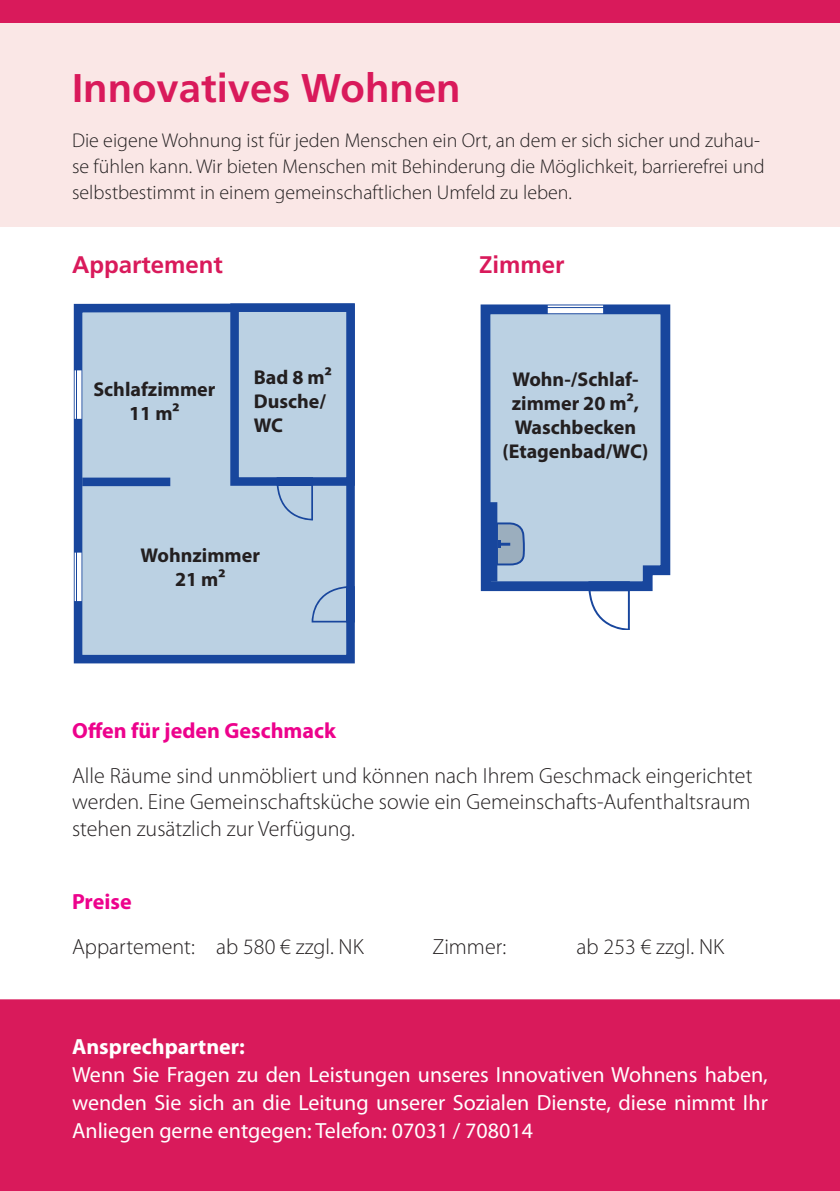
<style>
.page{position:relative;width:840px;height:1191px;background:#fff}
.page>*{position:absolute;margin:0;border:0;box-sizing:border-box;transform-origin:0 0}
.t1{font:700 40px "Frutiger LT Std";color:#d91a5b}
.t2{font:700 24px "Frutiger LT Std";color:#d91a5b}
.t3{font:300 22px/26.4px "Myriad Pro";color:#231f20;text-align:justify}
.t4{font:22px/28px "Myriad Pro";color:#fff;text-align:justify}
.t5{font:700 22px "Myriad Pro";color:#ed028c}
.t6{font:700 22px "Myriad Pro";color:#fff}
.t7{font:300 20px/26px "Myriad Pro";color:#231f20}
.t8{font:700 20px/24px "Myriad Pro";color:#231f20;text-align:center}
</style>
<div class="page">
<div style="left:0;top:0;width:839px;height:227px;background:#fae7e6"></div>
<div style="left:0;top:997px;width:839px;height:194px;background:#d91a5b"></div>
<div style="left:0;top:0;width:839px;height:23px;background:#d91a5b"></div>
<hr style="left:0;top:995px;width:839px;height:4px;background:#fff">
<svg style="left:480px;top:304px;width:191px;height:292px;background:#a4bdd9"></svg>
<svg style="left:588px;top:591px;width:41px;height:38px"></svg>
<div style="left:588px;top:581px;width:41px;height:10px;background:#18469d"></div>
<svg style="left:497px;top:521px;width:29px;height:45px"></svg>
<div style="left:487px;top:502px;width:10px;height:79px;background:#18469d"></div>
<svg style="left:547px;top:305px;width:55px;height:8px"></svg>
<hr style="left:546px;top:307px;width:58px;height:1px;background:#18469d">
<svg style="left:73px;top:303px;width:282px;height:361px;background:#adc4dd"></svg>
<div style="left:82px;top:477px;width:88px;height:9px;background:#18469d"></div>
<svg style="left:226px;top:303px;width:129px;height:219px;background:#9db7d6"></svg>
<svg style="left:311px;top:586px;width:35px;height:36px"></svg>
<div style="left:276px;top:477px;width:37px;height:9px;background:#18469d"></div>
<div style="left:346px;top:586px;width:8px;height:36px;background:#18469d"></div>
<div style="left:75px;top:370px;width:6px;height:49px;background:#fff"></div>
<hr style="left:76px;top:369px;width:1px;height:51px;background:#18469d">
<div style="left:75px;top:552px;width:6px;height:49px;background:#fff"></div>
<hr style="left:76px;top:551px;width:1px;height:51px;background:#18469d">
<h1 class="t1" style="left:72px;top:65px;width:390px">Innovatives Wohnen</h1>
<p class="t7" style="left:72px;top:127px;width:693px">Die eigene Wohnung ist für jeden Menschen ein Ort, an dem er sich sicher und zuhau&shy;se fühlen kann. Wir bieten Menschen mit Behinderung die Möglichkeit, barrierefrei und selbstbestimmt in einem gemeinschaftlichen Umfeld zu leben.</p>
<p class="t2" style="left:72px;top:251px;width:152px">Appartement</p>
<p class="t2" style="left:478px;top:251px;width:87px">Zimmer</p>
<p class="t8" style="left:93px;top:376px;width:123px">Schlafzimmer<br>11 m²</p>
<p class="t8" style="left:253px;top:364px;width:80px;text-align:left">Bad 8 m²<br>Dusche/<br>WC</p>
<p class="t8" style="left:140px;top:543px;width:121px">Wohnzimmer<br>21 m²</p>
<p class="t5" style="left:72px;top:716px;width:265px">Offen für jeden Geschmack</p>
<p class="t8" style="left:502px;top:366px;width:147px">Wohn-/Schlaf&shy;zimmer 20 m²,<br>Waschbecken (Etagenbad/WC)</p>
<p class="t3" style="left:72px;top:762px;width:681px">Alle Räume sind unmöbliert und können nach Ihrem Geschmack eingerichtet werden. Eine Gemeinschaftsküche sowie ein Gemeinschafts-Aufenthaltsraum stehen zusätzlich zur Verfügung.</p>
<p class="t5" style="left:72px;top:887px;width:61px">Preise</p>
<p class="t3" style="left:72px;top:933px;width:293px">Appartement: ab 580 € zzgl. NK</p>
<p class="t3" style="left:432px;top:933px;width:75px">Zimmer:</p>
<p class="t3" style="left:576px;top:933px;width:149px">ab 253 € zzgl. NK</p>
<p class="t6" style="left:72px;top:1032px;width:174px">Ansprechpartner:</p>
<p class="t4" style="left:72px;top:1060px;width:697px">Wenn Sie Fragen zu den Leistungen unseres Innovativen Wohnens haben, wenden Sie sich an die Leitung unserer Sozialen Dienste, diese nimmt Ihr Anliegen gerne entgegen: Telefon: 07031 / 708014</p>
</div>
